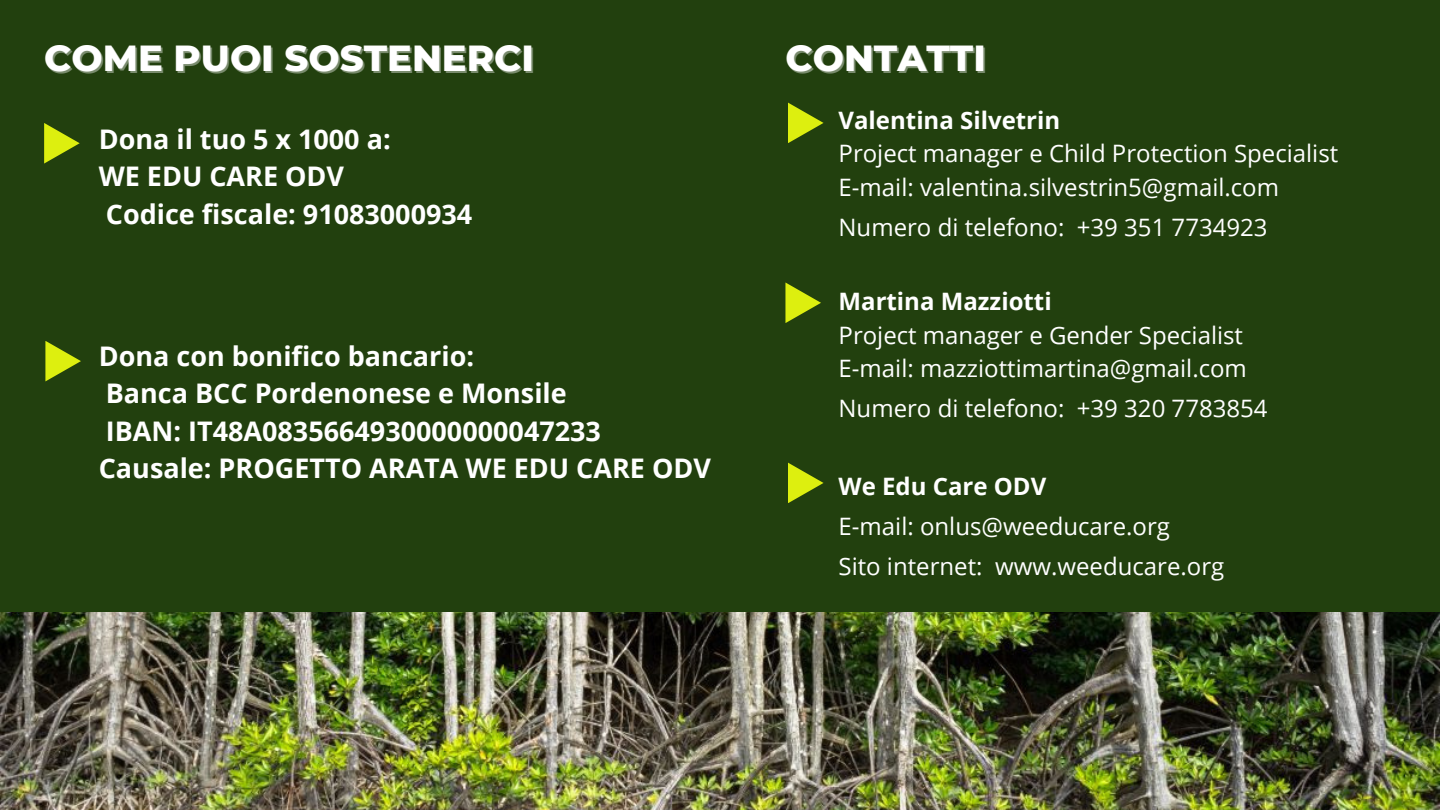
<style>
.page{position:relative;width:1440px;height:810px;background:#22400e}
.page>*{position:absolute;margin:0;border:0;box-sizing:border-box;transform-origin:0 0}
.t1{font:800 37px "Montserrat";color:#fff}
.t2{font:700 27px "Open Sans";color:#fff}
.t3{font:24px "Open Sans";color:#fff}
.t4{font:700 24px "Open Sans";color:#fff}
</style>
<div class="page">
<svg style="left:44px;top:123px;width:36px;height:41px"></svg>
<svg style="left:45px;top:341px;width:36px;height:40px"></svg>
<svg style="left:788px;top:103px;width:36px;height:40px"></svg>
<svg style="left:785px;top:282px;width:36px;height:41px"></svg>
<img style="left:0;top:613px;width:1440px;height:197px">
<svg style="left:788px;top:463px;width:36px;height:40px"></svg>
<p class="t1" style="left:44px;top:35px;width:491px">COME PUOI SOSTENERCI</p>
<p class="t2" style="left:99px;top:120px;width:294px">Dona il tuo 5 x 1000 a:</p>
<p class="t2" style="left:99px;top:157px;width:247px">WE EDU CARE ODV</p>
<p class="t2" style="left:106px;top:195px;width:368px">Codice fiscale: 91083000934</p>
<p class="t2" style="left:99px;top:337px;width:377px">Dona con bonifico bancario:</p>
<p class="t2" style="left:106px;top:375px;width:462px">Banca BCC Pordenonese e Monsile</p>
<p class="t2" style="left:106px;top:412px;width:497px">IBAN: IT48A0835664930000000047233</p>
<p class="t2" style="left:99px;top:450px;width:614px">Causale: PROGETTO ARATA WE EDU CARE ODV</p>
<p class="t1" style="left:785px;top:35px;width:202px">CONTATTI</p>
<p class="t4" style="left:839px;top:103px;width:223px">Valentina Silvetrin</p>
<p class="t3" style="left:839px;top:137px;width:501px">Project manager e Child Protection Specialist</p>
<p class="t3" style="left:839px;top:170px;width:442px">E-mail: valentina.silvestrin5@gmail.com</p>
<p class="t3" style="left:839px;top:210px;width:431px">Numero di telefono: +39 351 7734923</p>
<p class="t4" style="left:839px;top:285px;width:215px">Martina Mazziotti</p>
<p class="t3" style="left:839px;top:318px;width:406px">Project manager e Gender Specialist</p>
<p class="t3" style="left:839px;top:351px;width:410px">E-mail: mazziottimartina@gmail.com</p>
<p class="t3" style="left:839px;top:391px;width:431px">Numero di telefono: +39 320 7783854</p>
<p class="t4" style="left:839px;top:469px;width:209px">We Edu Care ODV</p>
<p class="t3" style="left:839px;top:509px;width:333px">E-mail: onlus@weeducare.org</p>
<p class="t3" style="left:839px;top:549px;width:387px">Sito internet: www.weeducare.org</p>
</div>
